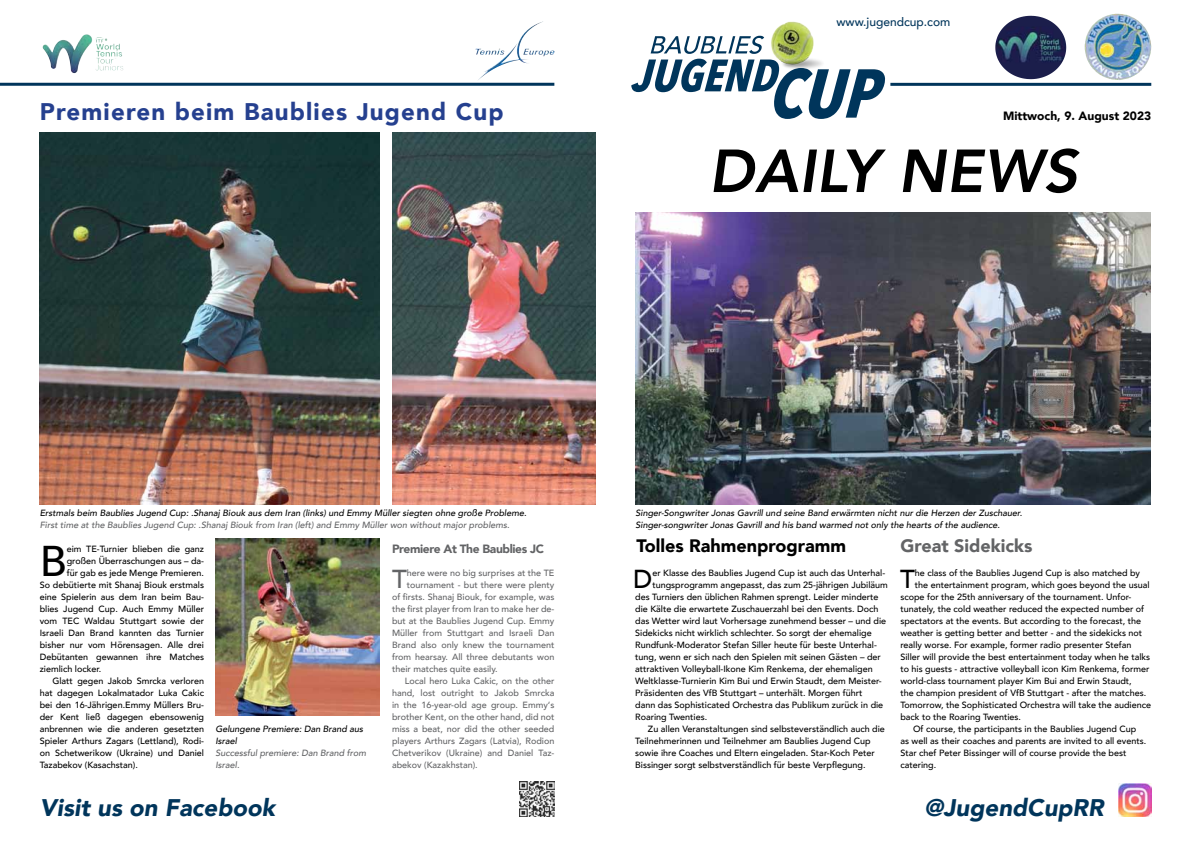
<style>
.page{position:relative;width:1191px;height:842px;background:#fff}
.page>*{position:absolute;margin:0;border:0;box-sizing:border-box;transform-origin:0 0}
.t1{font:italic 800 60px "Avenir";letter-spacing:.01em;color:#000}
.t2{font:500 42.9px "Avenir";color:#000}
.t3{font:500 25.9px "Avenir";color:#000}
.t4{font:500 25.9px "Avenir";color:#636466}
.t5{font:900 24px "Avenir";letter-spacing:.05em;color:#25408f}
.t6{font:italic 900 24px "Avenir";color:#00355b}
.t7{font:900 18px "Avenir";color:#000}
.t8{font:900 18px "Avenir";color:#636466}
.t9{font:900 12px "Avenir";letter-spacing:-.03em;color:#636466}
.t10{font:900 12px "Avenir";color:#000}
.t11{font:500 12px "Avenir";color:#00355b}
.t12{font:500 9px "Avenir";color:#000}
.t13{font:500 9px "Avenir";color:#636466}
.t14{font:italic 500 9px/12px "Avenir";color:#000}
.t15{font:italic 500 9px/12px "Avenir";color:#636466}
</style>
<div class="page">
<svg style="left:77px;top:34px;width:9px;height:11px"></svg>
<img style="left:501px;top:22px;width:41px;height:41px">
<img style="left:635px;top:213px;width:515px;height:291px">
<img style="left:40px;top:132px;width:340px;height:372px">
<img style="left:392px;top:132px;width:203px;height:372px">
<img style="left:215px;top:538px;width:165px;height:178px">
<img style="left:772px;top:21px;width:40px;height:15px">
<svg style="left:631px;top:36px;width:254px;height:83px"></svg>
<img style="left:1002px;top:16px;width:27px;height:13px">
<img style="left:1084px;top:14px;width:67px;height:66px">
<hr style="left:890px;top:83px;width:261px;height:3px;background:#00355b">
<hr style="left:0;top:83px;width:554px;height:3px;background:#00355b">
<img style="left:1119px;top:784px;width:32px;height:32px">
<img style="left:519px;top:782px;width:35px;height:34px">
<h3 class="t5" style="left:40px;top:91px;width:465px">Premieren beim Baublies Jugend Cup</h3>
<h3 class="t11" style="left:836px;top:11px;width:115px">www.jugendcup.com</h3>
<h3 class="t10" style="left:1003px;top:106px;width:150px">Mittwoch, 9. August 2023</h3>
<h1 class="t1" style="left:709px;top:136px;width:370px">DAILY NEWS</h1>
<p class="t14" style="left:40px;top:507px;width:488px">Erstmals beim Baublies Jugend Cup: .Shanaj Biouk aus dem Iran (links) und Emmy Müller siegten ohne große Probleme.</p>
<p class="t15" style="left:40px;top:519px;width:471px">First time at the Baublies Jugend Cup: .Shanaj Biouk from Iran (left) and Emmy Müller won without major problems.</p>
<h2 class="t2" style="left:40px;top:524px;width:29px">B</h2>
<p class="t12" style="left:67px;top:541px;width:139px">eim TE-Turnier blieben die ganz</p>
<p class="t12" style="left:67px;top:553px;width:139px">großen Überraschungen aus – da-</p>
<p class="t12" style="left:67px;top:565px;width:139px">für gab es jede Menge Premieren.</p>
<p class="t12" style="left:40px;top:577px;width:166px">So debütierte mit Shanaj Biouk erstmals</p>
<p class="t12" style="left:40px;top:589px;width:166px">eine Spielerin aus dem Iran beim Bau-</p>
<p class="t12" style="left:40px;top:601px;width:166px">blies Jugend Cup. Auch Emmy Müller</p>
<p class="t12" style="left:40px;top:613px;width:166px">vom TEC Waldau Stuttgart sowie der</p>
<p class="t12" style="left:40px;top:625px;width:166px">Israeli Dan Brand kannten das Turnier</p>
<p class="t12" style="left:40px;top:637px;width:166px">bisher nur vom Hörensagen. Alle drei</p>
<p class="t12" style="left:40px;top:649px;width:166px">Debütanten gewannen ihre Matches</p>
<p class="t12" style="left:40px;top:661px;width:63px">ziemlich locker.</p>
<p class="t12" style="left:52px;top:673px;width:153px">Glatt gegen Jakob Smrcka verloren</p>
<p class="t12" style="left:40px;top:685px;width:166px">hat dagegen Lokalmatador Luka Cakic</p>
<p class="t12" style="left:40px;top:697px;width:166px">bei den 16-Jährigen.Emmy Müllers Bru-</p>
<p class="t12" style="left:40px;top:709px;width:166px">der Kent ließ dagegen ebensowenig</p>
<p class="t12" style="left:40px;top:721px;width:166px">anbrennen wie die anderen gesetzten</p>
<p class="t12" style="left:40px;top:733px;width:166px">Spieler Arthurs Zagars (Lettland), Rodi-</p>
<p class="t12" style="left:40px;top:745px;width:166px">on Schetwerikow (Ukraine) und Daniel</p>
<p class="t12" style="left:40px;top:757px;width:100px">Tazabekov (Kasachstan).</p>
<p class="t14" style="left:215px;top:723px;width:149px">Gelungene Premiere: Dan Brand aus<br>Israel</p>
<p class="t15" style="left:215px;top:747px;width:152px">Successful premiere: Dan Brand from<br>Israel.</p>
<h3 class="t9" style="left:392px;top:538px;width:153px">Premiere At The Baublies JC</h3>
<h3 class="t4" style="left:392px;top:557px;width:16px">T</h3>
<p class="t13" style="left:407px;top:565px;width:149px">here were no big surprises at the TE</p>
<p class="t13" style="left:407px;top:577px;width:149px">tournament - but there were plenty</p>
<p class="t13" style="left:392px;top:589px;width:164px">of firsts. Shanaj Biouk, for example, was</p>
<p class="t13" style="left:392px;top:601px;width:164px">the first player from Iran to make her de-</p>
<p class="t13" style="left:392px;top:613px;width:164px">but at the Baublies Jugend Cup. Emmy</p>
<p class="t13" style="left:392px;top:625px;width:164px">Müller from Stuttgart and Israeli Dan</p>
<p class="t13" style="left:392px;top:637px;width:164px">Brand also only knew the tournament</p>
<p class="t13" style="left:392px;top:649px;width:164px">from hearsay. All three debutants won</p>
<p class="t13" style="left:392px;top:661px;width:107px">their matches quite easily.</p>
<p class="t13" style="left:405px;top:673px;width:151px">Local hero Luka Cakic, on the other</p>
<p class="t13" style="left:392px;top:685px;width:164px">hand, lost outright to Jakob Smrcka</p>
<p class="t13" style="left:392px;top:697px;width:164px">in the 16-year-old age group. Emmy‘s</p>
<p class="t13" style="left:392px;top:709px;width:164px">brother Kent, on the other hand, did not</p>
<p class="t13" style="left:392px;top:721px;width:164px">miss a beat, nor did the other seeded</p>
<p class="t13" style="left:392px;top:733px;width:164px">players Arthurs Zagars (Latvia), Rodion</p>
<p class="t13" style="left:392px;top:745px;width:164px">Chetverikov (Ukraine) and Daniel Taz-</p>
<p class="t13" style="left:392px;top:757px;width:87px">abekov (Kazakhstan).</p>
<p class="t14" style="left:635px;top:507px;width:388px">Singer-Songwriter Jonas Gavrill und seine Band erwärmten nicht nur die Herzen der Zuschauer.<br>Singer-songwriter Jonas Gavrill and his band warmed not only the hearts of the audience.</p>
<h3 class="t7" style="left:636px;top:530px;width:211px">Tolles Rahmenprogramm</h3>
<h3 class="t8" style="left:900px;top:530px;width:134px">Great Sidekicks</h3>
<h3 class="t3" style="left:633px;top:557px;width:21px">D</h3>
<p class="t12" style="left:652px;top:565px;width:234px">er Klasse des Baublies Jugend Cup ist auch das Unterhal-</p>
<p class="t12" style="left:652px;top:577px;width:237px">tungsprogramm angepasst, das zum 25-jährigen Jubiläum</p>
<p class="t12" style="left:635px;top:589px;width:245px">des Turniers den üblichen Rahmen sprengt. Leider minderte</p>
<p class="t12" style="left:635px;top:601px;width:245px">die Kälte die erwartete Zuschauerzahl bei den Events. Doch</p>
<p class="t12" style="left:635px;top:613px;width:252px">das Wetter wird laut Vorhersage zunehmend besser – und die</p>
<p class="t12" style="left:635px;top:625px;width:238px">Sidekicks nicht wirklich schlechter. So sorgt der ehemalige</p>
<p class="t12" style="left:635px;top:637px;width:243px">Rundfunk-Moderator Stefan Siller heute für beste Unterhal-</p>
<p class="t12" style="left:635px;top:649px;width:247px">tung, wenn er sich nach den Spielen mit seinen Gästen – der</p>
<p class="t12" style="left:635px;top:661px;width:239px">attraktiven Volleyball-Ikone Kim Renkema, der ehemaligen</p>
<p class="t12" style="left:635px;top:673px;width:248px">Weltklasse-Turnierin Kim Bui und Erwin Staudt, dem Meister-</p>
<p class="t12" style="left:635px;top:685px;width:229px">Präsidenten des VfB Stuttgart – unterhält. Morgen führt</p>
<p class="t12" style="left:635px;top:697px;width:250px">dann das Sophisticated Orchestra das Publikum zurück in die</p>
<p class="t12" style="left:635px;top:709px;width:74px">Roaring Twenties.</p>
<p class="t12" style="left:648px;top:721px;width:238px">Zu allen Veranstaltungen sind selbsteverständlich auch die</p>
<p class="t12" style="left:635px;top:733px;width:237px">Teilnehmerinnen und Teilnehmer am Baublies Jugend Cup</p>
<p class="t12" style="left:635px;top:745px;width:241px">sowie ihre Coaches und Eltern eingeladen. Star-Koch Peter</p>
<p class="t12" style="left:635px;top:757px;width:232px">Bissinger sorgt selbstverständlich für beste Verpflegung.</p>
<h3 class="t3" style="left:900px;top:557px;width:16px">T</h3>
<p class="t12" style="left:915px;top:565px;width:227px">he class of the Baublies Jugend Cup is also matched by</p>
<p class="t12" style="left:915px;top:577px;width:236px">the entertainment program, which goes beyond the usual</p>
<p class="t12" style="left:900px;top:589px;width:232px">scope for the 25th anniversary of the tournament. Unfor-</p>
<p class="t12" style="left:900px;top:601px;width:245px">tunately, the cold weather reduced the expected number of</p>
<p class="t12" style="left:900px;top:613px;width:242px">spectators at the events. But according to the forecast, the</p>
<p class="t12" style="left:900px;top:625px;width:243px">weather is getting better and better - and the sidekicks not</p>
<p class="t12" style="left:900px;top:637px;width:233px">really worse. For example, former radio presenter Stefan</p>
<p class="t12" style="left:900px;top:649px;width:251px">Siller will provide the best entertainment today when he talks</p>
<p class="t12" style="left:900px;top:661px;width:251px">to his guests - attractive volleyball icon Kim Renkema, former</p>
<p class="t12" style="left:900px;top:673px;width:233px">world-class tournament player Kim Bui and Erwin Staudt,</p>
<p class="t12" style="left:900px;top:685px;width:247px">the champion president of VfB Stuttgart - after the matches.</p>
<p class="t12" style="left:900px;top:697px;width:252px">Tomorrow, the Sophisticated Orchestra will take the audience</p>
<p class="t12" style="left:900px;top:709px;width:122px">back to the Roaring Twenties.</p>
<p class="t12" style="left:913px;top:721px;width:225px">Of course, the participants in the Baublies Jugend Cup</p>
<p class="t12" style="left:900px;top:733px;width:247px">as well as their coaches and parents are invited to all events.</p>
<p class="t12" style="left:900px;top:745px;width:228px">Star chef Peter Bissinger will of course provide the best</p>
<p class="t12" style="left:900px;top:757px;width:37px">catering.</p>
<h3 class="t6" style="left:40px;top:788px;width:237px">Visit us on Facebook</h3>
<h3 class="t6" style="left:924px;top:788px;width:181px">@JugendCupRR</h3>
</div>
